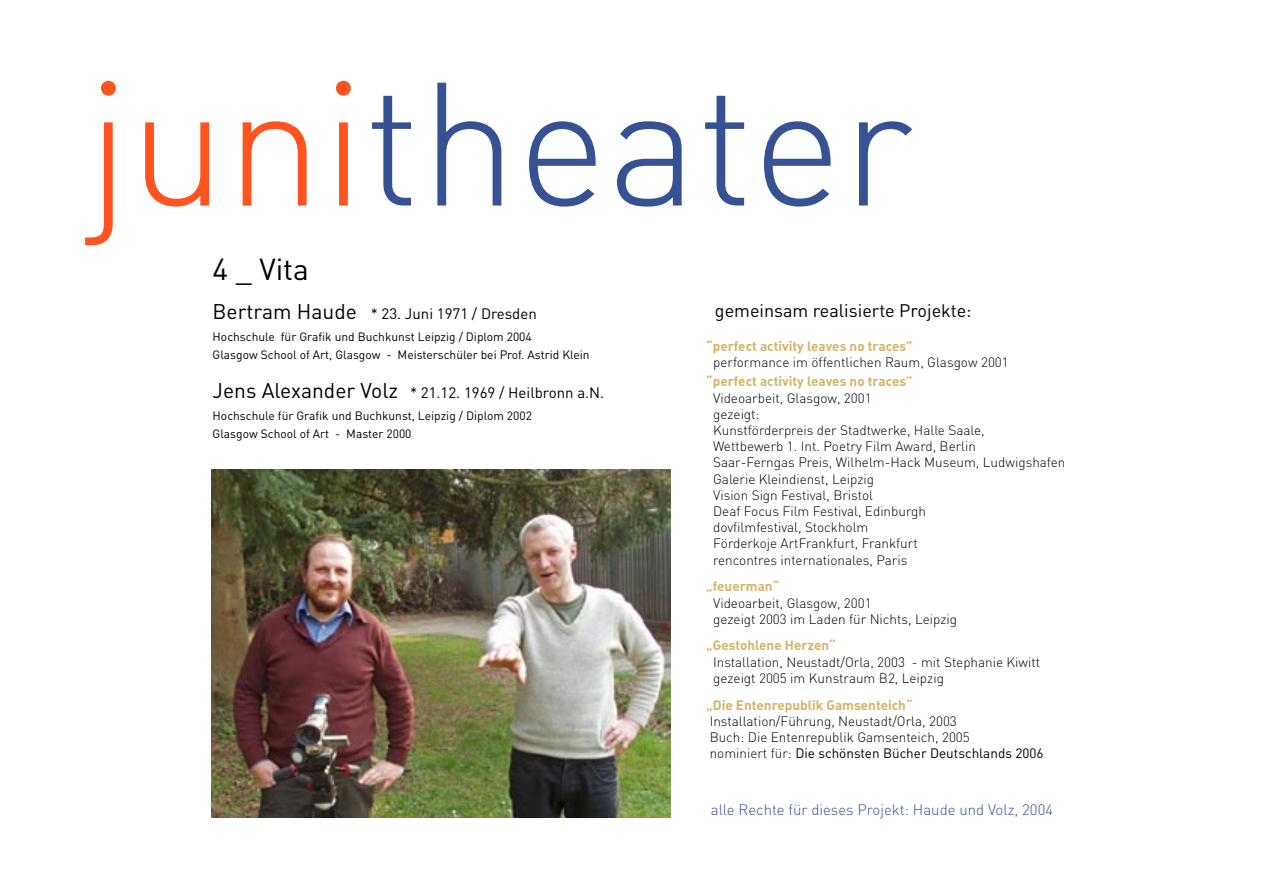
<style>
.page{position:relative;width:1263px;height:893px;background:#fff}
.page>*{position:absolute;margin:0;border:0;box-sizing:border-box;transform-origin:0 0}
.t1{font:300 172.5px "DIN";color:#365293}
.t2{font:30px "DIN";color:#000}
.t3{font:18px "DIN";color:#000}
.heading_1{font:15px "DIN";color:#000}
.t4{font:300 15px "DIN";color:#365293}
.t5{font:300 13.5px "DIN";color:#000}
.t6{font:13.5px "DIN Bold Alternate";color:#d6b366}
.t7{font:13.5px "DIN";color:#000}
.t8{font:12px "DIN";color:#000}
.s1{color:#ff5420}
.s2{font-size:21px}
.s3{font-weight:300}
</style>
<div class="page">
<div style="left:101px;top:81px;width:15px;height:15px;background:#ff5420;border-radius:50%"></div>
<div style="left:336px;top:81px;width:15px;height:15px;background:#ff5420;border-radius:50%"></div>
<img style="left:212px;top:469px;width:458px;height:349px">
<p class="t1" style="left:87px;top:37px;width:827px"><span class="s1">juni</span>theater</p>
<p class="t2" style="left:213px;top:250px;width:98px">4 _ Vita</p>
<p class="heading_1" style="left:213px;top:304px;width:326px"><span class="s2">Bertram Haude</span> * 23. Juni 1971 / Dresden</p>
<p class="t8" style="left:213px;top:329px;width:321px">Hochschule für Grafik und Buchkunst Leipzig / Diplom 2004</p>
<p class="t8" style="left:213px;top:347px;width:378px">Glasgow School of Art, Glasgow - Meisterschüler bei Prof. Astrid Klein</p>
<p class="heading_1" style="left:213px;top:383px;width:393px"><span class="s2">Jens Alexander Volz</span> * 21.12. 1969 / Heilbronn a.N.</p>
<p class="t8" style="left:213px;top:408px;width:321px">Hochschule für Grafik und Buchkunst, Leipzig / Diplom 2002</p>
<p class="t8" style="left:213px;top:426px;width:200px">Glasgow School of Art - Master 2000</p>
<p class="t3" style="left:715px;top:299px;width:258px">gemeinsam realisierte Projekte:</p>
<p class="t6" style="left:706px;top:337px;width:208px">“perfect activity leaves no traces”</p>
<p class="t5" style="left:713px;top:354px;width:297px">performance im öffentlichen Raum, Glasgow 2001</p>
<p class="t6" style="left:706px;top:373px;width:208px">“perfect activity leaves no traces”</p>
<p class="t5" style="left:713px;top:389px;width:160px">Videoarbeit, Glasgow, 2001</p>
<p class="t5" style="left:713px;top:406px;width:48px">gezeigt:</p>
<p class="t5" style="left:713px;top:422px;width:273px">Kunstförderpreis der Stadtwerke, Halle Saale,</p>
<p class="t5" style="left:713px;top:438px;width:264px">Wettbewerb 1. Int. Poetry Film Award, Berlin</p>
<p class="t5" style="left:713px;top:454px;width:354px">Saar-Ferngas Preis, Wilhelm-Hack Museum, Ludwigshafen</p>
<p class="t5" style="left:713px;top:470px;width:163px">Galerie Kleindienst, Leipzig</p>
<p class="t5" style="left:713px;top:487px;width:161px">Vision Sign Festival, Bristol</p>
<p class="t5" style="left:713px;top:503px;width:214px">Deaf Focus Film Festival, Edinburgh</p>
<p class="t5" style="left:713px;top:519px;width:157px">dovfilmfestival, Stockholm</p>
<p class="t5" style="left:713px;top:535px;width:206px">Förderkoje ArtFrankfurt, Frankfurt</p>
<p class="t5" style="left:713px;top:551px;width:196px">rencontres internationales, Paris</p>
<p class="t6" style="left:706px;top:578px;width:74px">„feuerman“</p>
<p class="t5" style="left:713px;top:594px;width:160px">Videoarbeit, Glasgow, 2001</p>
<p class="t5" style="left:713px;top:610px;width:246px">gezeigt 2003 im Laden für Nichts, Leipzig</p>
<p class="t6" style="left:706px;top:637px;width:131px">„Gestohlene Herzen“</p>
<p class="t5" style="left:713px;top:653px;width:329px">Installation, Neustadt/Orla, 2003 - mit Stephanie Kiwitt</p>
<p class="t5" style="left:713px;top:670px;width:232px">gezeigt 2005 im Kunstraum B2, Leipzig</p>
<p class="t6" style="left:706px;top:696px;width:208px">„Die Entenrepublik Gamsenteich“</p>
<p class="t5" style="left:710px;top:712px;width:249px">Installation/Führung, Neustadt/Orla, 2003</p>
<p class="t5" style="left:710px;top:729px;width:262px">Buch: Die Entenrepublik Gamsenteich, 2005</p>
<p class="t7" style="left:710px;top:745px;width:335px"><span class="s3">nominiert für:</span> Die schönsten Bücher Deutschlands 2006</p>
<p class="t4" style="left:711px;top:800px;width:344px">alle Rechte für dieses Projekt: Haude und Volz, 2004</p>
</div>
